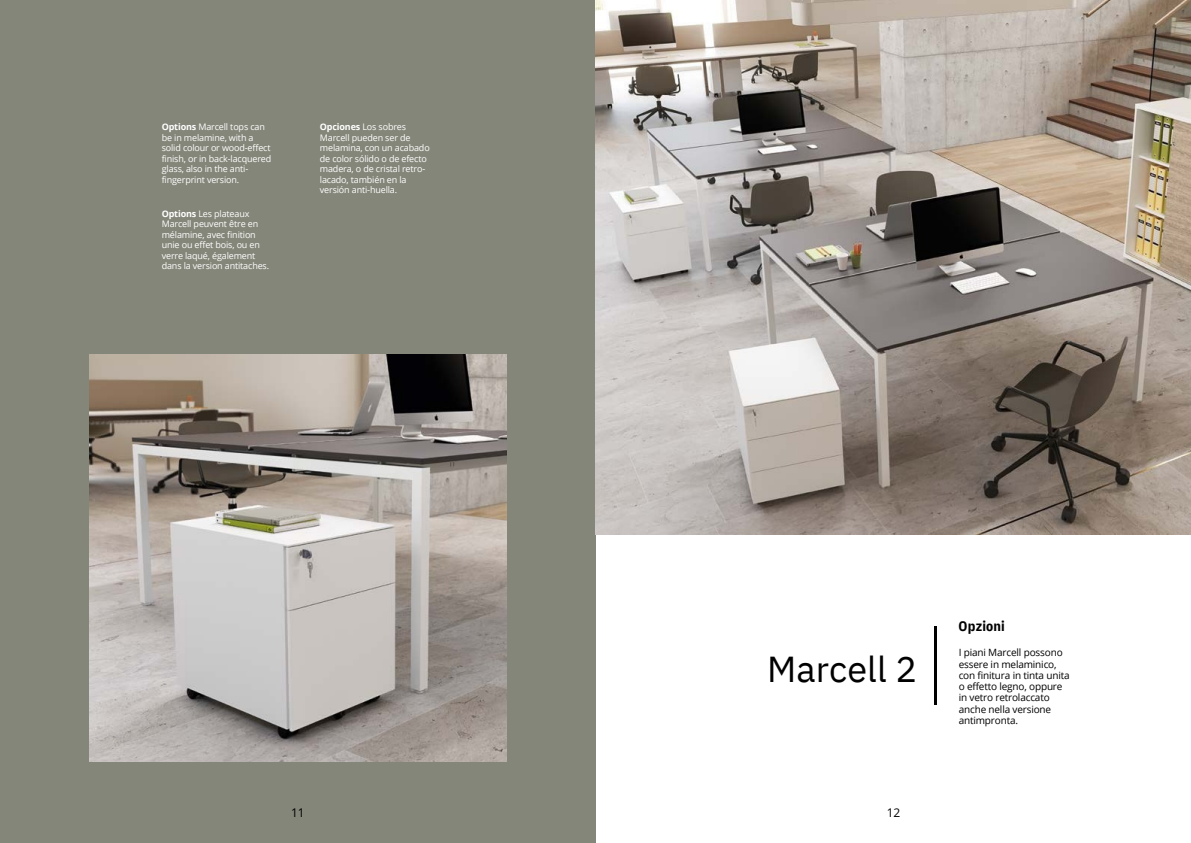
<style>
.page{position:relative;width:1191px;height:843px;background:#fff}
.page>*{position:absolute;margin:0;border:0;box-sizing:border-box;transform-origin:0 0}
.t1{font:36px "IBM Plex Sans";color:#000}
.t2{font:700 14px "IBM Plex Sans Cond";letter-spacing:.015em;color:#000}
.t3{font:12px "Open Sans";color:#000}
.t4{font:10px/11.2px "Open Sans";letter-spacing:-.015em;color:#000}
.t5{font:9px/10.5px "Open Sans";letter-spacing:-.015em;color:#fff}
.s1{font-weight:700}
</style>
<div class="page">
<div style="left:0;top:0;width:595px;height:842px;background:#848679"></div>
<img style="left:595px;top:0;width:595px;height:534px">
<img style="left:89px;top:354px;width:417px;height:407px">
<hr style="left:934px;top:625px;width:2px;height:79px;background:#000">
<p class="t5" style="left:162px;top:121px;width:111px"><span class="s1">Options</span> Marcell tops can be in melamine, with a solid colour or wood-effect finish, or in back-lacquered glass, also in the anti&shy;fingerprint version.</p>
<p class="t5" style="left:320px;top:121px;width:111px"><span class="s1">Opciones</span> Los sobres<br>Marcell pueden ser de melamina, con un acabado de color sólido o de efecto madera, o de cristal retro&shy;lacado, también en la versión anti-huella.</p>
<p class="t5" style="left:162px;top:208px;width:109px"><span class="s1">Options</span> Les plateaux<br>Marcell peuvent être en mélamine, avec finition unie ou effet bois, ou en verre laqué, également dans la version antitaches.</p>
<h1 class="t1" style="left:767px;top:645px;width:151px">Marcell 2</h1>
<h3 class="t3" style="left:291px;top:803px;width:15px">11</h3>
<h3 class="t3" style="left:886px;top:803px;width:15px">12</h3>
<h2 class="t2" style="left:958px;top:616px;width:48px">Opzioni</h2>
<p class="t4" style="left:958px;top:646px;width:112px">I piani Marcell possono essere in melaminico, con finitura in tinta unita o effetto legno, oppure in vetro retrolaccato anche nella versione antimpronta.</p>
</div>
